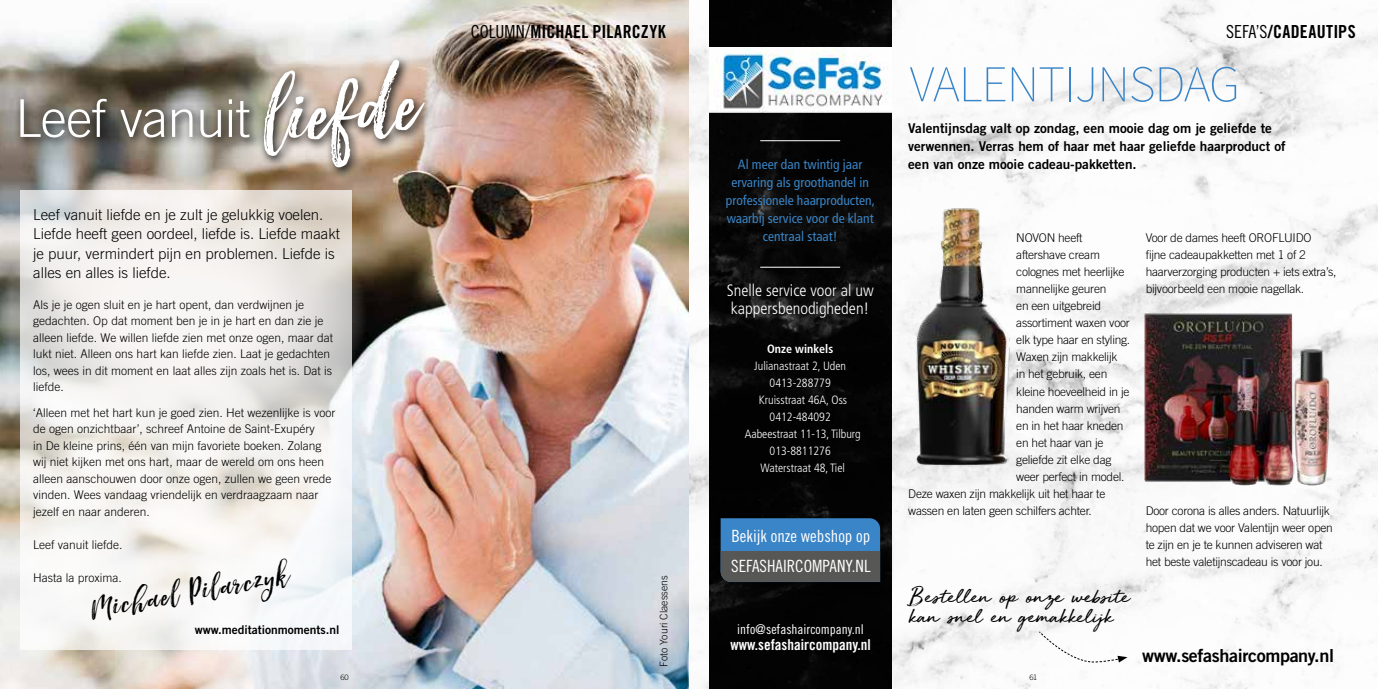
<style>
.page{position:relative;width:1378px;height:689px;background:#fff}
.page>*{position:absolute;margin:0;border:0;box-sizing:border-box;transform-origin:0 0}
.t1{font:italic 123px "Hello Sunshine";color:#fff}
.t2{font:300 52.05px "Trade Gothic LT Std";letter-spacing:-.01em;color:#fff}
.t3{font:200 51.45px "Source Sans Pro";letter-spacing:-.02em;color:#3a85c8}
.t4{font:italic 41.25px "Hello Sunshine";color:#000}
.t5{font:24px/19.5px "Golden Plains";color:#000}
.t6{font:18px "Trade Gothic LT Std Bd Cn 20";letter-spacing:.015em;color:#000}
.t7{font:18px "Trade Gothic LT Std Bd 2";letter-spacing:-.02em;color:#000}
.t8{font:16.8px/30px "Trade Gothic LT Std Cn 18";color:#fff}
.t9{font:300 condensed 16.5px/18px "Frutiger LT";color:#fff}
.t10{font:300 15px/19.5px "Trade Gothic LT Std";color:#000}
.t11{font:15px "Trade Gothic LT Std Bd Cn 20";color:#fff}
.t12{font:13.5px/18px "Trade Gothic LT Std Bd 2";color:#000}
.t13{font:condensed 13.5px/18px "Frutiger LT";color:#3984c5;text-align:center}
.t14{font:13.5px "Trade Gothic LT Std Cn 18";color:#fff}
.t15{font:300 12px/16.5px "Trade Gothic LT Std";color:#000}
.t16{font:300 12px/17px "Trade Gothic LT Std";letter-spacing:-.02em;color:#000}
.t17{font:300 condensed 12px/17px "Frutiger LT";color:#fff;text-align:center}
.t18{font:12px "Trade Gothic LT Std Bd 2";color:#000}
.t19{font:700 condensed 12px "Frutiger LT";color:#fff}
.t20{font:300 10.5px "Trade Gothic LT Std";color:#000}
.t21{font:300 7.5px "Trade Gothic LT Std";color:#000}
.s1{font-family:"Trade Gothic LT Std Cn 18"}
</style>
<div class="page">
<img style="left:0;top:0;width:1378px;height:689px">
<img style="left:709px;top:0;width:182px;height:689px">
<hr style="left:760px;top:140px;width:80px;height:1px;background:#fff">
<hr style="left:760px;top:267px;width:80px;height:1px;background:#fff">
<img style="left:709px;top:48px;width:182px;height:64px">
<div style="left:714px;top:512px;width:180px;height:84px;background:#000"></div>
<svg style="left:720px;top:518px;width:160px;height:64px;background:#476d8e"></svg>
<svg style="left:1038px;top:631px;width:89px;height:32px"></svg>
<img style="left:908px;top:187px;width:108px;height:289px">
<img style="left:1132px;top:293px;width:209px;height:193px">
<svg style="left:15px;top:93px;width:243px;height:56px;background:#79746c"></svg>
<svg style="left:258px;top:54px;width:178px;height:126px;background:#aa9b8d"></svg>
<svg style="left:0;top:191px;width:367px;height:248px;background:#60615b"></svg>
<svg style="left:21px;top:191px;width:331px;height:459px;fill:#f5f3f1"></svg>
<h1 class="t1" style="left:252px;top:47px;width:158px;rotate:-6deg">liefde</h1>
<h2 class="t2" style="left:15px;top:87px;width:236px">Leef vanuit</h2>
<p class="t10" style="left:33px;top:204px;width:308px">Leef vanuit liefde en je zult je gelukkig voelen.<br>Liefde heeft geen oordeel, liefde is. Liefde maakt je puur, vermindert pijn en problemen. Liefde is alles en alles is liefde.</p>
<p class="t15" style="left:33px;top:296px;width:301px">Als je je ogen sluit en je hart opent, dan verdwijnen je gedachten. Op dat moment ben je in je hart en dan zie je alleen liefde. We willen liefde zien met onze ogen, maar dat lukt niet. Alleen ons hart kan liefde zien. Laat je gedachten los, wees in dit moment en laat alles zijn zoals het is. Dat is liefde.</p>
<p class="t15" style="left:33px;top:404px;width:304px">‘Alleen met het hart kun je goed zien. Het wezenlijke is voor de ogen onzichtbaar’, schreef Antoine de Saint-Exupéry<br>in De kleine prins, één van mijn favoriete boeken. Zolang wij niet kijken met ons hart, maar de wereld om ons heen alleen aanschouwen door onze ogen, zullen we geen vrede vinden. Wees vandaag vriendelijk en verdraagzaam naar jezelf en naar anderen.</p>
<p class="t15" style="left:33px;top:536px;width:91px">Leef vanuit liefde.</p>
<p class="t15" style="left:33px;top:569px;width:90px">Hasta la proxima.</p>
<h3 class="t4" style="left:86px;top:586px;width:202px;rotate:-10deg">Michael Pilarczyk</h3>
<p class="t18" style="left:195px;top:623px;width:146px">www.meditationmoments.nl</p>
<h3 class="t6" style="left:471px;top:20px;width:197px"><span class="s1">COLUMN/</span>MICHAEL PILARCZYK</h3>
<p class="t20" style="left:657px;top:667px;width:93px;rotate:-90deg">Foto Youri Claessens</p>
<p class="t13" style="left:726px;top:155px;width:150px">Al meer dan twintig jaar ervaring als groothandel in professionele haarproducten, waarbij service voor de klant centraal staat!</p>
<h3 class="t9" style="left:727px;top:281px;width:149px">Snelle service voor al uw kappersbenodigheden!</h3>
<p class="t19" style="left:767px;top:342px;width:68px">Onze winkels</p>
<p class="t17" style="left:744px;top:358px;width:118px">Julianastraat 2, Uden<br>0413-288779<br>Kruisstraat 46A, Oss<br>0412-484092<br>Aabeestraat 11-13, Tilburg<br>013-8811276<br>Waterstraat 48, Tiel</p>
<h3 class="t8" style="left:731px;top:521px;width:141px">Bekijk onze webshop op<br>SEFASHAIRCOMPANY.NL</h3>
<p class="t14" style="left:737px;top:621px;width:128px">info@sefashaircompany.nl</p>
<p class="t11" style="left:730px;top:635px;width:142px">www.sefashaircompany.nl</p>
<h3 class="t6" style="left:1226px;top:21px;width:131px"><span class="s1">SEFA’S</span>/CADEAUTIPS</h3>
<h3 class="t3" style="left:909px;top:53px;width:332px">VALENTIJNSDAG</h3>
<p class="t12" style="left:908px;top:119px;width:379px">Valentijnsdag valt op zondag, een mooie dag om je geliefde te verwennen. Verras hem of haar met haar geliefde haarproduct of een van onze mooie cadeau-pakketten.</p>
<p class="t16" style="left:1016px;top:229px;width:68px">NOVON heeft</p>
<p class="t16" style="left:1016px;top:246px;width:85px">aftershave cream</p>
<p class="t16" style="left:1016px;top:263px;width:110px">colognes met heerlijke</p>
<p class="t16" style="left:1016px;top:280px;width:92px">mannelijke geuren</p>
<p class="t16" style="left:1016px;top:297px;width:86px">en een uitgebreid</p>
<p class="t16" style="left:1016px;top:314px;width:115px">assortiment waxen voor</p>
<p class="t16" style="left:1016px;top:331px;width:116px">elk type haar en styling.</p>
<p class="t16" style="left:1016px;top:348px;width:103px">Waxen zijn makkelijk</p>
<p class="t16" style="left:1016px;top:365px;width:93px">in het gebruik, een</p>
<p class="t16" style="left:1016px;top:383px;width:115px">kleine hoeveelheid in je</p>
<p class="t16" style="left:1016px;top:400px;width:106px">handen warm wrijven</p>
<p class="t16" style="left:1016px;top:417px;width:109px">en in het haar kneden</p>
<p class="t16" style="left:1016px;top:434px;width:89px">en het haar van je</p>
<p class="t16" style="left:1016px;top:451px;width:97px">geliefde zit elke dag</p>
<p class="t16" style="left:1016px;top:468px;width:110px">weer perfect in model.</p>
<p class="t16" style="left:908px;top:485px;width:199px">Deze waxen zijn makkelijk uit het haar te</p>
<p class="t16" style="left:908px;top:502px;width:185px">wassen en laten geen schilfers achter.</p>
<h3 class="t5" style="left:909px;top:589px;width:222px">Bestellen op onze website kan snel en gemakkelijk</h3>
<p class="t16" style="left:1145px;top:229px;width:192px">Voor de dames heeft OROFLUIDO<br>fijne cadeaupakketten met 1 of 2 haarverzorging producten + iets extra’s, bijvoorbeeld een mooie nagellak.</p>
<p class="t16" style="left:1145px;top:502px;width:189px">Door corona is alles anders. Natuurlijk hopen dat we voor Valentijn weer open te zijn en je te kunnen adviseren wat het beste valetijnscadeau is voor jou.</p>
<h3 class="t7" style="left:1142px;top:644px;width:193px">www.sefashaircompany.nl</h3>
<p class="t21" style="left:340px;top:672px;width:10px">60</p>
<p class="t21" style="left:1029px;top:672px;width:9px">61</p>
</div>
